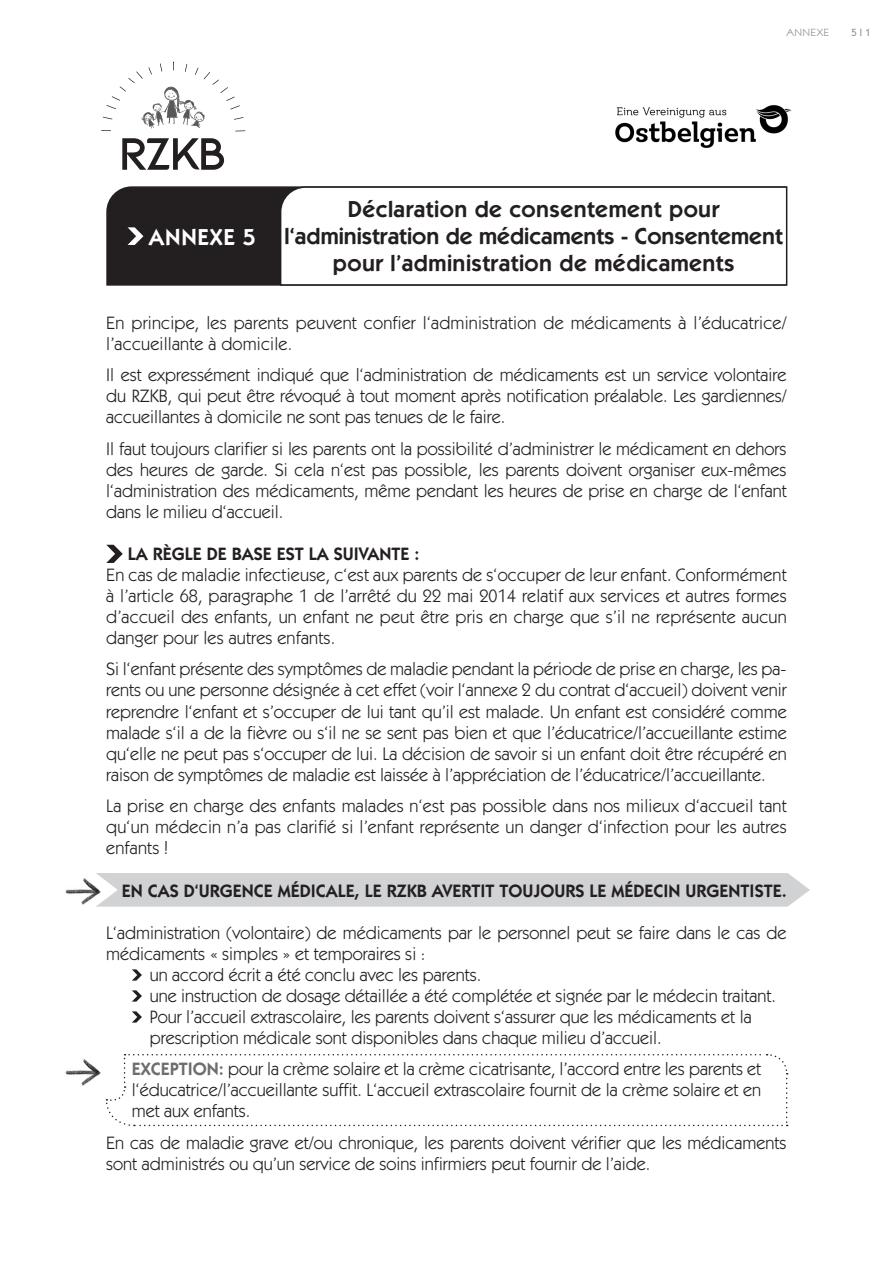
<style>
.page{position:relative;width:893px;height:1263px;background:#fff}
.page>*{position:absolute;margin:0;border:0;box-sizing:border-box;transform-origin:0 0}
.t1{font:600 23.25px/27px "Itc Kabel";letter-spacing:.02em;color:#231f20;text-align:center}
.t2{font:600 23.25px "Itc Kabel";letter-spacing:.03em;color:#fff}
.t3{font:18px/21px "Itc Kabel";color:#231f20;text-align:justify}
.t4{font:600 18px "Itc Kabel";color:#231f20}
.t5{font:10.5px "Itc Kabel";letter-spacing:.03em;color:#939598;scale:1.1 1}
.t6{font:500 10.5px "Itc Kabel";color:#939598}
.s1{font-weight:600;color:#6c6d70}
</style>
<div class="page">
<img style="left:65px;top:878px;width:31px;height:27px">
<img style="left:65px;top:1059px;width:36px;height:27px">
<div style="left:96px;top:873px;width:714px;height:34px;background:#d1d2d4"></div>
<svg style="left:106px;top:545px;width:17px;height:18px"></svg>
<svg style="left:132px;top:969px;width:10px;height:11px"></svg>
<svg style="left:132px;top:990px;width:10px;height:11px"></svg>
<svg style="left:132px;top:1011px;width:10px;height:11px"></svg>
<div style="left:106px;top:186px;width:173px;height:100px;background:#231f20"></div>
<svg style="left:279px;top:186px;width:509px;height:100px"></svg>
<img style="left:615px;top:105px;width:177px;height:43px">
<svg style="left:128px;top:227px;width:15px;height:18px"></svg>
<svg style="left:105px;top:1054px;width:683px;height:73px"></svg>
<svg style="left:122px;top:138px;width:102px;height:32px"></svg>
<svg style="left:142px;top:87px;width:63px;height:42px"></svg>
<svg style="left:160px;top:63px;width:2px;height:9px"></svg>
<svg style="left:148px;top:67px;width:4px;height:7px"></svg>
<svg style="left:136px;top:71px;width:7px;height:8px"></svg>
<svg style="left:112px;top:78px;width:23px;height:23px"></svg>
<svg style="left:106px;top:105px;width:10px;height:4px"></svg>
<svg style="left:103px;top:117px;width:9px;height:2px"></svg>
<svg style="left:204px;top:72px;width:6px;height:7px"></svg>
<svg style="left:212px;top:80px;width:23px;height:21px"></svg>
<svg style="left:230px;top:105px;width:10px;height:4px"></svg>
<svg style="left:234px;top:117px;width:10px;height:3px"></svg>
<p class="t5" style="left:786px;top:26px;width:40px">ANNEXE</p>
<p class="t6" style="left:851px;top:26px;width:21px">5 I 1</p>
<p class="t2" style="left:149px;top:223px;width:108px">ANNEXE 5</p>
<p class="t1" style="left:285px;top:195px;width:500px">Déclaration de consentement pour l‘administration de médicaments - Consentement pour l’administration de médicaments</p>
<p class="t3" style="left:106px;top:312px;width:682px">En principe, les parents peuvent confier l‘administration de médicaments à l’éducatrice/ l’accueillante à domicile.</p>
<p class="t3" style="left:106px;top:364px;width:682px">Il est expressément indiqué que l‘administration de médicaments est un service volontaire du RZKB, qui peut être révoqué à tout moment après notification préalable. Les gardiennes/ accueillantes à domicile ne sont pas tenues de le faire.</p>
<p class="t3" style="left:106px;top:438px;width:682px">Il faut toujours clarifier si les parents ont la possibilité d’administrer le médicament en dehors des heures de garde. Si cela n‘est pas possible, les parents doivent organiser eux-mêmes l‘administration des médicaments, même pendant les heures de prise en charge de l‘enfant dans le milieu d‘accueil.</p>
<p class="t4" style="left:128px;top:543px;width:293px">LA RÈGLE DE BASE EST LA SUIVANTE :</p>
<p class="t3" style="left:106px;top:564px;width:682px">En cas de maladie infectieuse, c‘est aux parents de s‘occuper de leur enfant. Conformément à l’article 68, paragraphe 1 de l’arrêté du 22 mai 2014 relatif aux services et autres formes d’accueil des enfants, un enfant ne peut être pris en charge que s’il ne représente aucun danger pour les autres enfants.</p>
<p class="t3" style="left:106px;top:658px;width:682px">Si l‘enfant présente des symptômes de maladie pendant la période de prise en charge, les pa&shy;rents ou une personne désignée à cet effet (voir l‘annexe 2 du contrat d‘accueil) doivent venir reprendre l‘enfant et s’occuper de lui tant qu’il est malade. Un enfant est considéré comme malade s‘il a de la fièvre ou s‘il ne se sent pas bien et que l’éducatrice/l’accueillante estime qu‘elle ne peut pas s‘occuper de lui. La décision de savoir si un enfant doit être récupéré en raison de symptômes de maladie est laissée à l’appréciation de l’éducatrice/l’accueillante.</p>
<p class="t3" style="left:106px;top:795px;width:682px">La prise en charge des enfants malades n‘est pas possible dans nos milieux d‘accueil tant qu‘un médecin n’a pas clarifié si l’enfant représente un danger d‘infection pour les autres enfants !</p>
<p class="t4" style="left:122px;top:880px;width:666px">EN CAS D‘URGENCE MÉDICALE, LE RZKB AVERTIT TOUJOURS LE MÉDECIN URGENTISTE.</p>
<p class="t3" style="left:106px;top:922px;width:682px">L‘administration (volontaire) de médicaments par le personnel peut se faire dans le cas de</p>
<p class="t3" style="left:106px;top:943px;width:320px">médicaments « simples » et temporaires si :</p>
<p class="t3" style="left:150px;top:964px;width:333px">un accord écrit a été conclu avec les parents.</p>
<p class="t3" style="left:150px;top:985px;width:627px">une instruction de dosage détaillée a été complétée et signée par le médecin traitant.</p>
<p class="t3" style="left:150px;top:1006px;width:603px">Pour l’accueil extrascolaire, les parents doivent s‘assurer que les médicaments et la</p>
<p class="t3" style="left:150px;top:1027px;width:513px">prescription médicale sont disponibles dans chaque milieu d’accueil.</p>
<p class="t3" style="left:132px;top:1058px;width:631px"><span class="s1">EXCEPTION:</span> pour la crème solaire et la crème cicatrisante, l’accord entre les parents et l‘éducatrice/l’accueillante suffit. L‘accueil extrascolaire fournit de la crème solaire et en met aux enfants.</p>
<p class="t3" style="left:106px;top:1132px;width:682px">En cas de maladie grave et/ou chronique, les parents doivent vérifier que les médicaments sont administrés ou qu’un service de soins infirmiers peut fournir de l’aide.</p>
</div>
